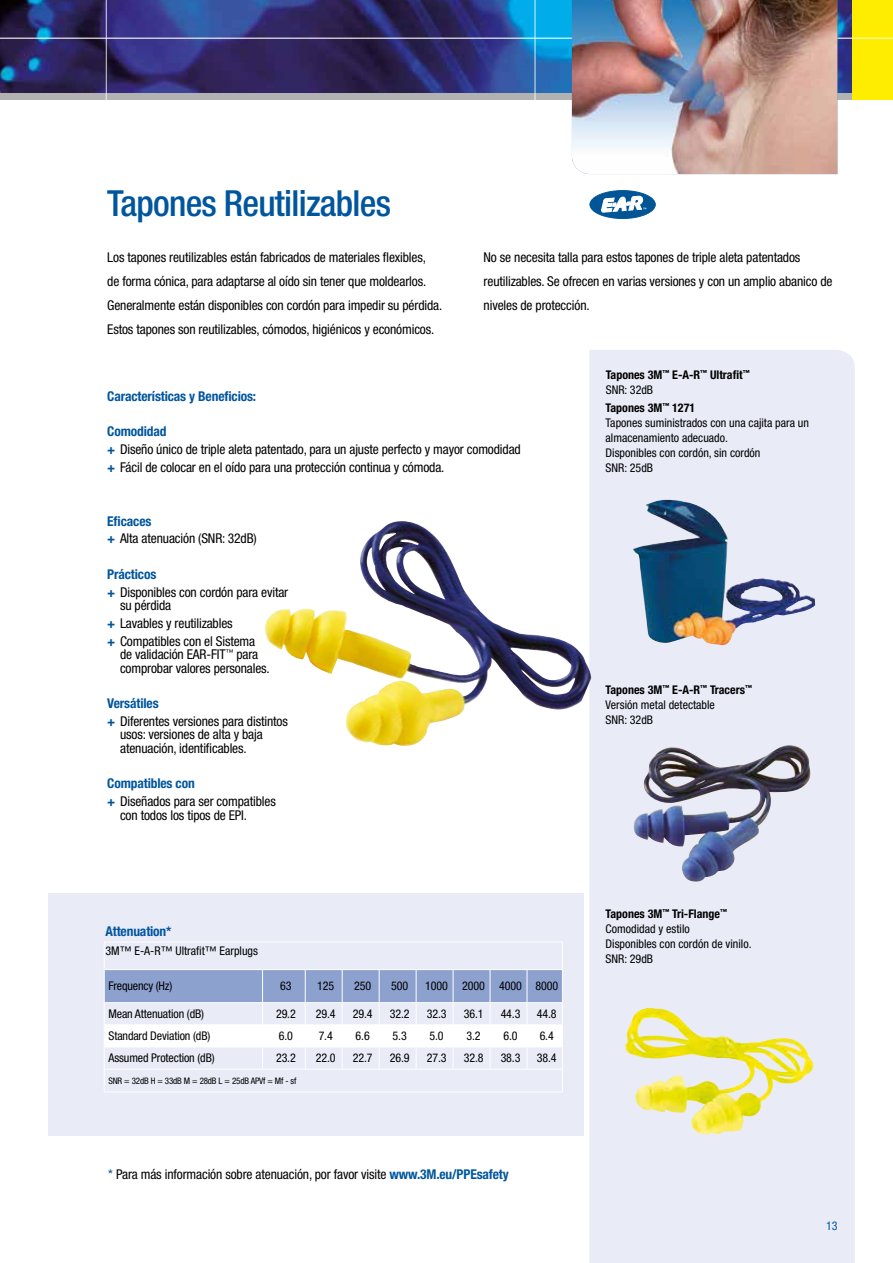
<style>
.page{position:relative;width:893px;height:1263px;background:#fff}
.page>*{position:absolute;margin:0;border:0;box-sizing:border-box;transform-origin:0 0}
.t1{font:500 condensed 36px "Helvetica Neue LT Std";letter-spacing:-.02em;color:#00569e}
.t2{font:condensed 13.5px/17.7px "Helvetica Neue LT Std";letter-spacing:-.01em;color:#000}
.t3{font:700 condensed 13.5px "Helvetica Neue LT Std";letter-spacing:-.01em;color:#00569e}
.t4{font:condensed 12px/15px "Helvetica Neue LT Std";color:#000}
.t5{font:700 condensed 12px/15px "Helvetica Neue LT Std";color:#000}
.t6{font:condensed 12px "Helvetica Neue LT Std";color:#00569e}
.t7{font:condensed 9px "Helvetica Neue LT Std";letter-spacing:-.02em;color:#000}
.s1{font-weight:400}
.s2{font-weight:700;color:#00569e}
.s3{font-weight:700}
.s4{color:#005597}
</style>
<div class="page">
<div style="left:0;top:92px;width:893px;height:8px;background:#b3b2b2"></div>
<img style="left:0;top:0;width:852px;height:92px">
<div style="left:852px;top:0;width:41px;height:100px;background:#ffed00"></div>
<hr style="left:106px;top:0;width:1px;height:102px;background:#fff">
<hr style="left:0;top:38px;width:893px;height:1px;background:#fff">
<hr style="left:535px;top:0;width:1px;height:102px;background:#fff">
<div style="left:48px;top:893px;width:535px;height:242px;background:#e9ebf7"></div>
<img style="left:572px;top:0;width:265px;height:174px">
<div style="left:589px;top:350px;width:266px;height:913px;background:#e9ebf7"></div>
<img style="left:265px;top:524px;width:300px;height:222px">
<img style="left:633px;top:500px;width:182px;height:146px">
<img style="left:631px;top:735px;width:180px;height:148px">
<img style="left:625px;top:1008px;width:189px;height:127px">
<hr style="left:104px;top:1092px;width:159px;height:1px;background:#fff">
<hr style="left:263px;top:1092px;width:42px;height:1px;background:#fff">
<hr style="left:305px;top:1092px;width:37px;height:1px;background:#fff">
<hr style="left:342px;top:1092px;width:37px;height:1px;background:#fff">
<hr style="left:379px;top:1092px;width:37px;height:1px;background:#fff">
<hr style="left:416px;top:1092px;width:37px;height:1px;background:#fff">
<hr style="left:453px;top:1092px;width:37px;height:1px;background:#fff">
<hr style="left:490px;top:1092px;width:37px;height:1px;background:#fff">
<hr style="left:527px;top:1092px;width:36px;height:1px;background:#fff">
<svg style="left:104px;top:942px;width:459px;height:150px"></svg>
<hr style="left:104px;top:1069px;width:159px;height:1px;background:#fff">
<hr style="left:263px;top:1069px;width:42px;height:1px;background:#fff">
<hr style="left:305px;top:1069px;width:37px;height:1px;background:#fff">
<hr style="left:342px;top:1069px;width:37px;height:1px;background:#fff">
<hr style="left:379px;top:1069px;width:37px;height:1px;background:#fff">
<hr style="left:416px;top:1069px;width:37px;height:1px;background:#fff">
<hr style="left:453px;top:1069px;width:37px;height:1px;background:#fff">
<hr style="left:490px;top:1069px;width:37px;height:1px;background:#fff">
<hr style="left:527px;top:1069px;width:36px;height:1px;background:#fff">
<svg style="left:589px;top:190px;width:67px;height:29px"></svg>
<h1 class="t1" style="left:107px;top:182px;width:285px">Tapones Reutilizables</h1>
<p class="t2" style="left:107px;top:245px;width:337px;line-height:24px">Los tapones reutilizables están fabricados de materiales flexibles,<br>de forma cónica, para adaptarse al oído sin tener que moldearlos.<br>Generalmente están disponibles con cordón para impedir su pérdida.<br>Estos tapones son reutilizables, cómodos, higiénicos y económicos.</p>
<p class="t2" style="left:484px;top:245px;width:350px;line-height:24px">No se necesita talla para estos tapones de triple aleta patentados reutilizables. Se ofrecen en varias versiones y con un amplio abanico de niveles de protección.</p>
<p class="t5" style="left:606px;top:367px;width:145px">Tapones 3M<sup>™</sup> E-A-R<sup>™</sup> Ultrafit<sup>™<br></sup><span class="s1">SNR: 32dB</span></p>
<p class="t3" style="left:107px;top:388px;width:150px">Características y Beneficios:</p>
<p class="t2" style="left:107px;top:422px;width:415px"><span class="s2">Comodidad<br>+</span> Diseño único de triple aleta patentado, para un ajuste perfecto y mayor comodidad <span class="s2">+</span> Fácil de colocar en el oído para una protección continua y cómoda.</p>
<p class="t4" style="left:606px;top:400px;width:205px"><span class="s3">Tapones 3M</span><sup>™</sup> <span class="s3">1271<br></span>Tapones suministrados con una cajita para un almacenamiento adecuado.<br>Disponibles con cordón, sin cordón<br>SNR: 25dB</p>
<p class="t2" style="left:107px;top:512px;width:151px"><span class="s2">Eficaces<br>+</span> Alta atenuación (SNR: 32dB)</p>
<p class="t2" style="left:107px;top:565px;width:182px"><span class="s2">Prácticos<br>+</span> Disponibles con cordón para evitar</p>
<p class="t2" style="left:107px;top:596px;width:149px;text-indent:13px">su pérdida<br><span class="s2">+</span> Lavables y reutilizables<br><span class="s2">+</span> Compatibles con el Sistema</p>
<p class="t2" style="left:120px;top:647px;width:151px;line-height:13.5px">de validación EAR-FIT<sup>™</sup> para comprobar valores personales.</p>
<p class="t2" style="left:107px;top:694px;width:182px"><span class="s2">Versátiles<br>+</span> Diferentes versiones para distintos</p>
<p class="t2" style="left:120px;top:728px;width:144px;line-height:13.5px">usos: versiones de alta y baja atenuación, identificables.</p>
<p class="t2" style="left:107px;top:775px;width:170px"><span class="s2">Compatibles con<br>+</span> Diseñados para ser compatibles</p>
<p class="t2" style="left:120px;top:806px;width:129px">con todos los tipos de EPI.</p>
<p class="t3" style="left:106px;top:923px;width:67px">Attenuation*</p>
<p class="t4" style="left:106px;top:943px;width:154px">3M™ E-A-R™ Ultrafit™ Earplugs</p>
<p class="t4" style="left:108px;top:978px;width:65px">Frequency (Hz)</p>
<p class="t4" style="left:280px;top:978px;width:13px">63</p>
<p class="t4" style="left:317px;top:978px;width:19px">125</p>
<p class="t4" style="left:354px;top:978px;width:19px">250</p>
<p class="t4" style="left:391px;top:978px;width:19px">500</p>
<p class="t4" style="left:425px;top:978px;width:134px">1000 2000 4000 8000</p>
<p class="t4" style="left:108px;top:1006px;width:97px">Mean Attenuation (dB)</p>
<p class="t4" style="left:276px;top:1006px;width:21px">29.2</p>
<p class="t4" style="left:316px;top:1006px;width:21px">29.4</p>
<p class="t4" style="left:353px;top:1006px;width:21px">29.4</p>
<p class="t4" style="left:390px;top:1006px;width:21px">32.2</p>
<p class="t4" style="left:427px;top:1006px;width:21px">32.3</p>
<p class="t4" style="left:464px;top:1006px;width:21px">36.1</p>
<p class="t4" style="left:501px;top:1006px;width:21px">44.3</p>
<p class="t4" style="left:537px;top:1006px;width:21px">44.8</p>
<p class="t4" style="left:108px;top:1028px;width:103px">Standard Deviation (dB)</p>
<p class="t4" style="left:279px;top:1028px;width:16px">6.0</p>
<p class="t4" style="left:319px;top:1028px;width:16px">7.4</p>
<p class="t4" style="left:356px;top:1028px;width:16px">6.6</p>
<p class="t4" style="left:393px;top:1028px;width:16px">5.3</p>
<p class="t4" style="left:430px;top:1028px;width:16px">5.0</p>
<p class="t4" style="left:466px;top:1028px;width:16px">3.2</p>
<p class="t4" style="left:503px;top:1028px;width:16px">6.0</p>
<p class="t4" style="left:540px;top:1028px;width:16px">6.4</p>
<p class="t4" style="left:108px;top:1050px;width:108px">Assumed Protection (dB)</p>
<p class="t4" style="left:276px;top:1050px;width:21px">23.2</p>
<p class="t4" style="left:316px;top:1050px;width:21px">22.0</p>
<p class="t4" style="left:353px;top:1050px;width:21px">22.7</p>
<p class="t4" style="left:390px;top:1050px;width:21px">26.9</p>
<p class="t4" style="left:427px;top:1050px;width:21px">27.3</p>
<p class="t4" style="left:464px;top:1050px;width:21px">32.8</p>
<p class="t4" style="left:501px;top:1050px;width:21px">38.3</p>
<p class="t4" style="left:537px;top:1050px;width:21px">38.4</p>
<p class="t7" style="left:108px;top:1075px;width:189px">SNR = 32dB H = 33dB M = 28dB L = 25dB APVf = Mf - sf</p>
<p class="t2" style="left:108px;top:1165px;width:402px"><span class="s4">*</span> Para más información sobre atenuación, por favor visite <span class="s2">www.3M.eu/PPEsafety</span></p>
<p class="t4" style="left:606px;top:682px;width:148px"><span class="s3">Tapones 3M</span><sup>™</sup> <span class="s3">E-A-R</span><sup>™</sup> <span class="s3">Tracers</span><sup>™<br></sup>Versión metal detectable<br>SNR: 32dB</p>
<p class="t4" style="left:606px;top:906px;width:147px"><span class="s3">Tapones 3M</span><sup>™</sup> <span class="s3">Tri-Flange</span><sup>™<br></sup>Comodidad y estilo<br>Disponibles con cordón de vinilo.<br>SNR: 29dB</p>
<p class="t6" style="left:826px;top:1219px;width:13px">13</p>
</div>
